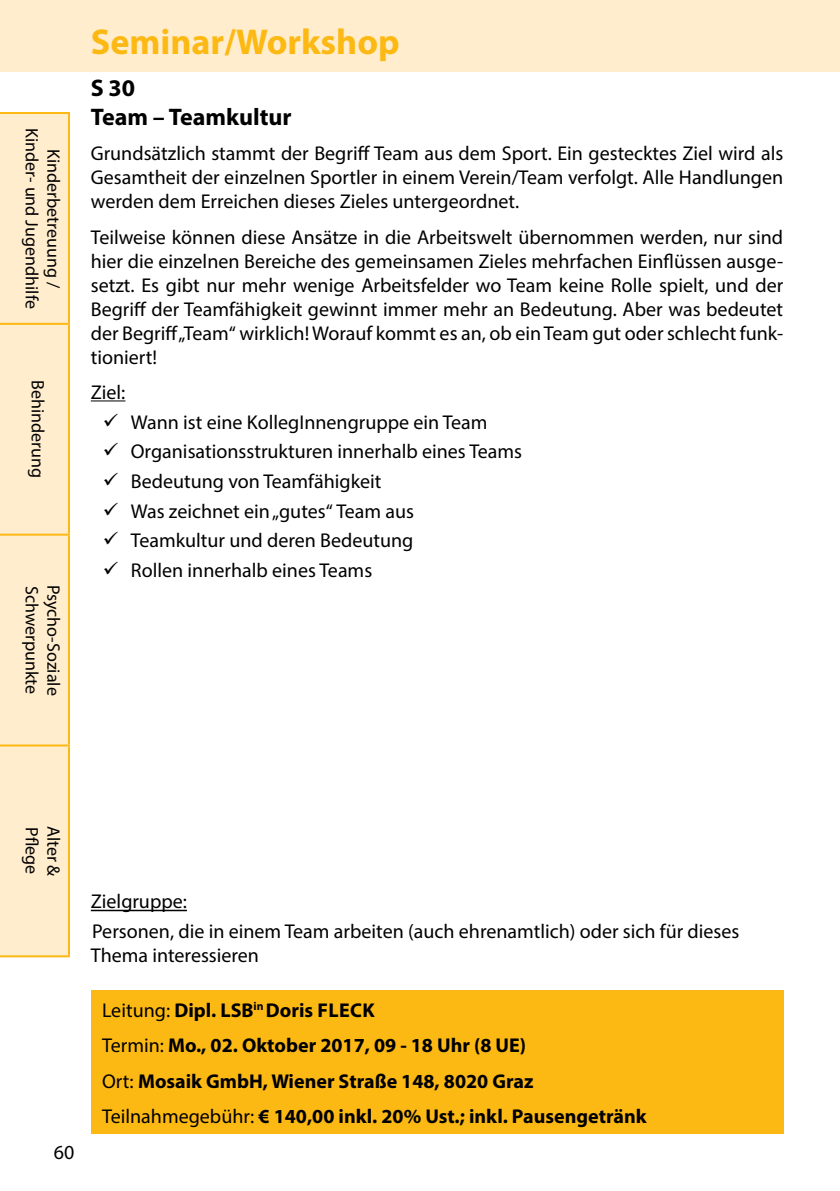
<style>
.page{position:relative;width:840px;height:1191px;background:#fff}
.page>*{position:absolute;margin:0;border:0;box-sizing:border-box;transform-origin:0 0}
.t1{font:700 36px "Myriad Pro";color:#fdb913}
.t2{font:700 24px/28.8px "Myriad Pro";color:#000}
.t3{font:20px/24px "Myriad Pro";color:#000;text-align:justify}
.t4{font:700 20px/35.4px "Myriad Pro";color:#000}
.t5{font:18px/21.6px "Myriad Pro";color:#000;text-align:center}
.s1{font-weight:400}
</style>
<div class="page">
<div style="left:91px;top:990px;width:691px;height:144px;background:#fdb913"></div>
<hr style="left:91px;top:400px;width:34px;height:1px;background:#000">
<hr style="left:91px;top:909px;width:96px;height:2px;background:#000">
<div style="left:0;top:114px;width:68px;height:841px;background:#ffedce"></div>
<hr style="left:0;top:112px;width:70px;height:2px;background:#fdb913">
<hr style="left:68px;top:114px;width:2px;height:209px;background:#fdb913">
<hr style="left:68px;top:325px;width:2px;height:208px;background:#fdb913">
<hr style="left:68px;top:535px;width:2px;height:209px;background:#fdb913">
<hr style="left:68px;top:746px;width:2px;height:209px;background:#fdb913">
<hr style="left:0;top:323px;width:70px;height:2px;background:#fdb913">
<hr style="left:0;top:533px;width:70px;height:2px;background:#fdb913">
<hr style="left:0;top:744px;width:70px;height:2px;background:#fdb913">
<hr style="left:0;top:955px;width:70px;height:2px;background:#fdb913">
<hr style="left:839px;top:0;width:1px;height:72px;background:#ffedce">
<div style="left:0;top:0;width:839px;height:72px;background:#ffedce"></div>
<p class="t5" style="left:65px;top:128px;width:182px;rotate:90deg">Kinderbetreuung /<br>Kinder- und Jugendhilfe</p>
<p class="t5" style="left:49px;top:380px;width:100px;rotate:90deg">Behinderung</p>
<p class="t5" style="left:43px;top:586px;width:110px;rotate:90deg">Schwerpunkte</p>
<p class="t5" style="left:65px;top:584px;width:112px;rotate:90deg">Psycho-Soziale</p>
<h1 class="t1" style="left:91px;top:18px;width:310px">Seminar/Workshop</h1>
<p class="t2" style="left:91px;top:73px;width:202px">S 30<br>Team – Teamkultur</p>
<p class="t3" style="left:91px;top:141px;width:693px">Grundsätzlich stammt der Begriff Team aus dem Sport. Ein gestecktes Ziel wird als Gesamtheit der einzelnen Sportler in einem Verein/Team verfolgt. Alle Handlungen werden dem Erreichen dieses Zieles untergeordnet.</p>
<p class="t3" style="left:91px;top:224px;width:693px">Teilweise können diese Ansätze in die Arbeitswelt übernommen werden, nur sind hier die einzelnen Bereiche des gemeinsamen Zieles mehrfachen Einflüssen ausge&shy;setzt. Es gibt nur mehr wenige Arbeitsfelder wo Team keine Rolle spielt, und der Begriff der Teamfähigkeit gewinnt immer mehr an Bedeutung. Aber was bedeutet der Begriff „Team“ wirklich! Worauf kommt es an, ob ein Team gut oder schlecht funk&shy;tioniert!</p>
<p class="t3" style="left:91px;top:380px;width:36px">Ziel:</p>
<p class="t3" style="left:131px;top:407px;width:392px;line-height:29.6px;text-align:left">Wann ist eine KollegInnengruppe ein Team Organisationsstrukturen innerhalb eines Teams Bedeutung von Teamfähigkeit<br>Was zeichnet ein „gutes“ Team aus<br>Teamkultur und deren Bedeutung<br>Rollen innerhalb eines Teams</p>
<p class="t5" style="left:43px;top:827px;width:49px;rotate:90deg">Pflege</p>
<p class="t5" style="left:65px;top:825px;width:52px;rotate:90deg">Alter &amp;</p>
<p class="t3" style="left:54px;top:1140px;width:22px">60</p>
<p class="t3" style="left:91px;top:886px;width:649px;line-height:29.6px">Zielgruppe:<br>Personen, die in einem Team arbeiten (auch ehrenamtlich) oder sich für dieses</p>
<p class="t3" style="left:91px;top:943px;width:170px">Thema interessieren</p>
<p class="t4" style="left:102px;top:991px;width:545px"><span class="s1">Leitung:</span> Dipl. LSB<sup>in</sup> Doris Fleck<br><span class="s1">Termin:</span> Mo., 02. Oktober 2017, 09 - 18 Uhr (8 UE)<br><span class="s1">Ort:</span> Mosaik GmbH, Wiener Straße 148, 8020 Graz <span class="s1">Teilnahmegebühr:</span> € 140,00 inkl. 20% Ust.; inkl. Pausengetränk</p>
</div>
